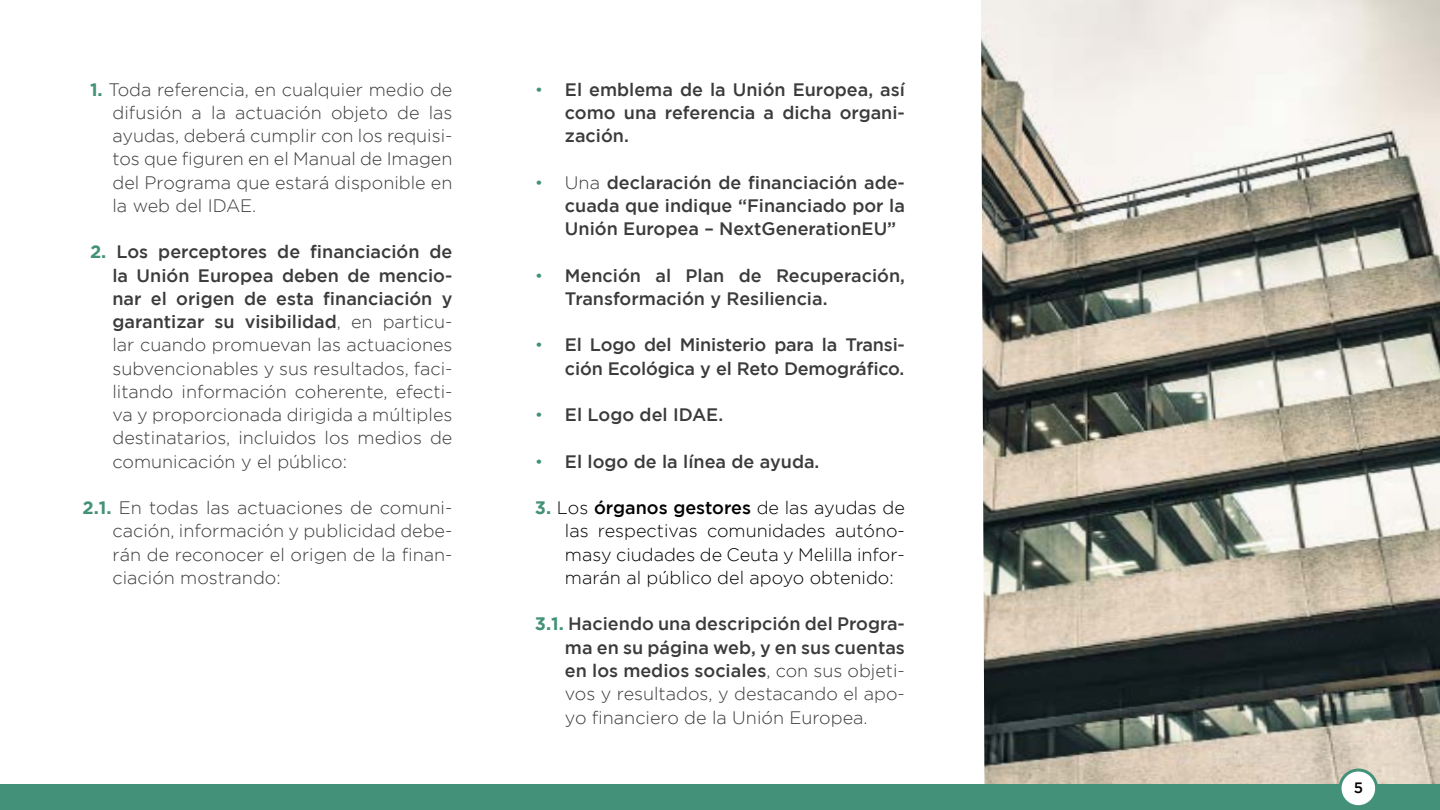
<style>
.page{position:relative;width:1440px;height:810px;background:#fff}
.page>*{position:absolute;margin:0;border:0;box-sizing:border-box;transform-origin:0 0}
.t1{font:300 18px/23.2px "Gotham";color:#3b3b3b;text-align:justify}
.t2{font:500 18px/23.2px "Gotham";color:#3b3b3b;text-align:justify}
.t3{font:300 18px/23.2px "Gotham";color:#000;text-align:justify}
.t4{font:500 15px "Gotham";color:#000}
.s1{font-weight:700;color:#429178}
.s2{font-weight:500}
.s3{font-weight:300;color:#429178}
.s4{font-weight:300}
</style>
<div class="page">
<img style="left:981px;top:0;width:459px;height:784px">
<div style="left:0;top:784px;width:1440px;height:26px;background:#429178"></div>
<div style="left:1340px;top:770px;width:37px;height:37px;background:#fff;border-radius:50%"></div>
<div style="left:1339px;top:769px;width:39px;height:39px;border:3px solid #429178;border-radius:50%"></div>
<p class="t1" style="left:112px;top:77px;width:342px;text-indent:-22px"><span class="s1">1.</span> Toda referencia, en cualquier medio de difusión a la actuación objeto de las ayudas, deberá cumplir con los requisi&shy;tos que figuren en el Manual de Imagen del Programa que estará disponible en la web del IDAE.</p>
<p class="t1" style="left:112px;top:240px;width:342px;text-indent:-22px"><span class="s1">2.</span> <span class="s2">Los perceptores de financiación de la Unión Europea deben de mencio&shy;nar el origen de esta financiación y garantizar su visibilidad</span>, en particu&shy;lar cuando promuevan las actuaciones subvencionables y sus resultados, faci&shy;litando información coherente, efecti&shy;va y proporcionada dirigida a múltiples destinatarios, incluidos los medios de comunicación y el público:</p>
<p class="t1" style="left:112px;top:496px;width:342px;text-indent:-30px"><span class="s1">2.1.</span> En todas las actuaciones de comuni&shy;cación, información y publicidad debe&shy;rán de reconocer el origen de la finan&shy;ciación mostrando:</p>
<p class="t2" style="left:565px;top:77px;width:342px;text-indent:-30px"><span class="s3">•</span> El emblema de la Unión Europea, así como una referencia a dicha organi&shy;zación.</p>
<p class="t2" style="left:565px;top:170px;width:342px;text-indent:-30px"><span class="s3">•</span> <span class="s4">Una</span> declaración de financiación ade&shy;cuada que indique “Financiado por la Unión Europea – NextGenerationEU”</p>
<p class="t2" style="left:565px;top:263px;width:342px;text-indent:-30px"><span class="s3">•</span> Mención al Plan de Recuperación,<br>Transformación y Resiliencia.</p>
<p class="t2" style="left:535px;top:333px;width:372px;text-align:right"><span class="s3">•</span> El Logo del Ministerio para la Transi&shy;ción Ecológica y el Reto Demográfico.</p>
<p class="t2" style="left:535px;top:403px;width:190px"><span class="s3">•</span> El Logo del IDAE.</p>
<p class="t2" style="left:535px;top:449px;width:286px"><span class="s3">•</span> El logo de la línea de ayuda.</p>
<p class="t3" style="left:565px;top:496px;width:342px;text-indent:-30px"><span class="s1">3.</span> Los <span class="s2">órganos gestores</span> de las ayudas de las respectivas comunidades autóno&shy;masy ciudades de Ceuta y Melilla infor&shy;marán al público del apoyo obtenido:</p>
<p class="t2" style="left:565px;top:612px;width:342px;text-indent:-30px"><span class="s1">3.1.</span> Haciendo una descripción del Progra&shy;ma en su página web, y en sus cuentas en los medios sociales<span class="s4">, con sus objeti&shy;vos y resultados, y destacando el apo&shy;yo financiero de la Unión Europea.</span></p>
<p class="t4" style="left:1354px;top:779px;width:11px">5</p>
</div>
